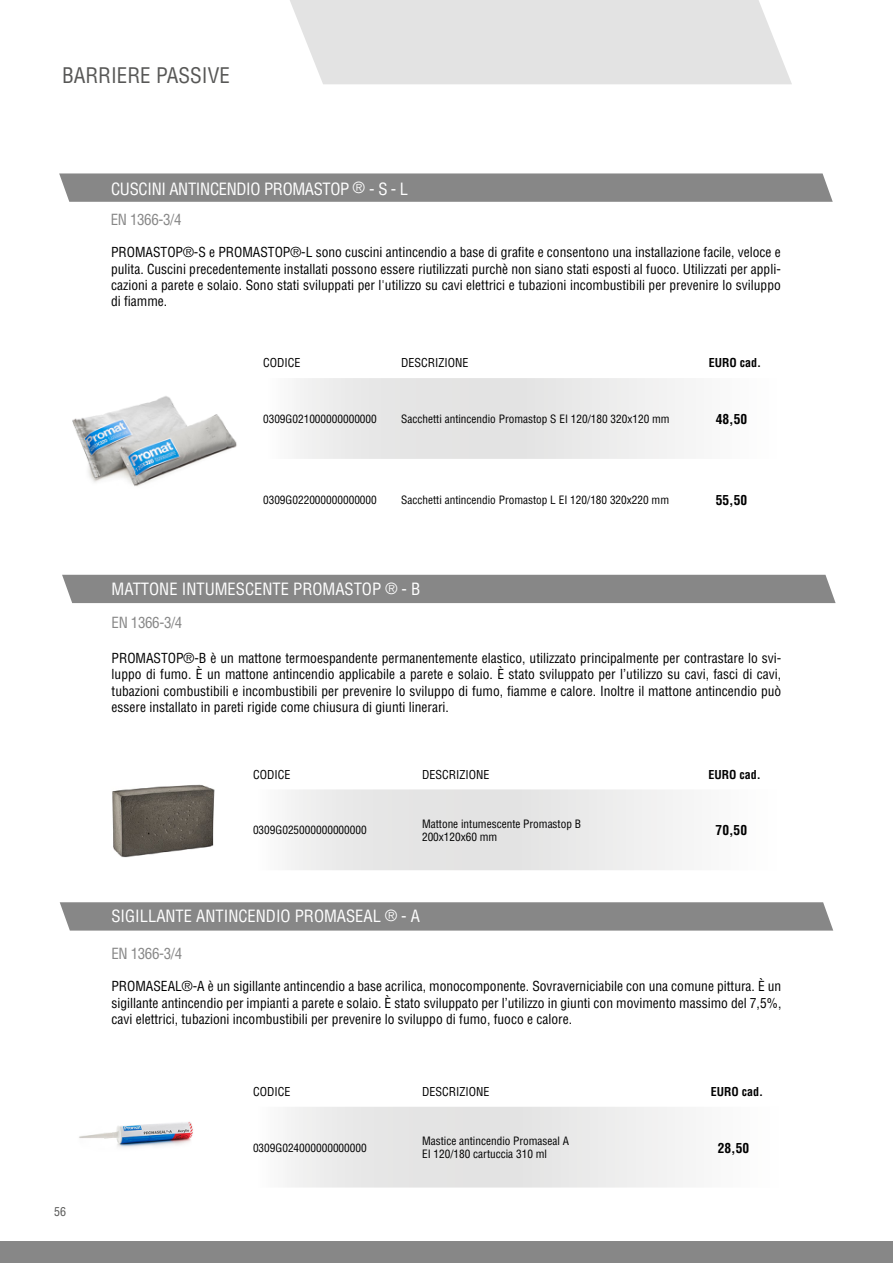
<style>
.page{position:relative;width:893px;height:1263px;background:#fff}
.page>*{position:absolute;margin:0;border:0;box-sizing:border-box;transform-origin:0 0}
.t1{font:condensed 21px "Helvetica";color:#575756}
.t2{font:condensed 16.5px "Helvetica";color:#fff}
.t3{font:condensed 16.5px "Helvetica";letter-spacing:-.02em;color:#fff}
.t4{font:condensed 15px "Helvetica";letter-spacing:-.025em;color:#878787}
.t5{font:condensed 13.5px/16.2px "Helvetica";color:#000;text-align:justify}
.t6{font:700 condensed 13.5px "Helvetica";color:#000}
.t7{font:condensed 12px "Helvetica";color:#000}
.t8{font:700 condensed 12px "Helvetica";color:#000}
.t9{font:condensed 12px "Helvetica";color:#575756}
.t10{font:condensed 11.25px/13.5px "Helvetica";color:#000}
.s1{font-size:15px}
</style>
<div class="page">
<div style="left:290px;top:0;width:502px;height:84px;background:#e3e3e3"></div>
<div style="left:62px;top:575px;width:774px;height:28px;background:#878787"></div>
<div style="left:0;top:1242px;width:893px;height:21px;background:#878787"></div>
<div style="left:60px;top:902px;width:773px;height:28px;background:#878787"></div>
<svg style="left:287px;top:789px;width:395px;height:81px"></svg>
<img style="left:112px;top:784px;width:103px;height:74px">
<svg style="left:287px;top:1107px;width:396px;height:80px"></svg>
<img style="left:79px;top:1121px;width:114px;height:27px">
<svg style="left:59px;top:173px;width:774px;height:29px;background:#8b8b8b"></svg>
<svg style="left:296px;top:378px;width:388px;height:81px"></svg>
<img style="left:72px;top:396px;width:165px;height:90px">
<h1 class="t1" style="left:62px;top:63px;width:169px">BARRIERE PASSIVE</h1>
<p class="t3" style="left:111px;top:178px;width:299px">CUSCINI ANTINCENDIO PROMASTOP <span class="s1">®</span> - S - L</p>
<p class="t4" style="left:111px;top:210px;width:72px">EN 1366-3/4</p>
<p class="t5" style="left:111px;top:244px;width:671px">PROMASTOP®-S e PROMASTOP®-L sono cuscini antincendio a base di grafite e consentono una installazione facile, veloce e pulita. Cuscini precedentemente installati possono essere riutilizzati purchè non siano stati esposti al fuoco. Utilizzati per appli&shy;cazioni a parete e solaio. Sono stati sviluppati per l'utilizzo su cavi elettrici e tubazioni incombustibili per prevenire lo sviluppo di fiamme.</p>
<p class="t7" style="left:263px;top:355px;width:39px">CODICE</p>
<p class="t7" style="left:401px;top:355px;width:69px">DESCRIZIONE</p>
<p class="t8" style="left:709px;top:355px;width:54px">EURO cad.</p>
<p class="t10" style="left:263px;top:412px;width:115px">0309G021000000000000</p>
<p class="t10" style="left:401px;top:412px;width:270px">Sacchetti antincendio Promastop S EI 120/180 320x120 mm</p>
<p class="t6" style="left:716px;top:410px;width:33px">48,50</p>
<p class="t10" style="left:263px;top:493px;width:115px">0309G022000000000000</p>
<p class="t10" style="left:401px;top:493px;width:269px">Sacchetti antincendio Promastop L EI 120/180 320x220 mm</p>
<p class="t6" style="left:716px;top:491px;width:33px">55,50</p>
<p class="t2" style="left:112px;top:579px;width:310px">MATTONE INTUMESCENTE PROMASTOP <span class="s1">®</span> - B</p>
<p class="t4" style="left:112px;top:613px;width:72px">EN 1366-3/4</p>
<p class="t5" style="left:112px;top:650px;width:671px">PROMASTOP®-B è un mattone termoespandente permanentemente elastico, utilizzato principalmente per contrastare lo svi&shy;luppo di fumo. È un mattone antincendio applicabile a parete e solaio. È stato sviluppato per l’utilizzo su cavi, fasci di cavi, tubazioni combustibili e incombustibili per prevenire lo sviluppo di fumo, fiamme e calore. Inoltre il mattone antincendio può essere installato in pareti rigide come chiusura di giunti linerari.</p>
<p class="t7" style="left:253px;top:767px;width:39px">CODICE</p>
<p class="t7" style="left:422px;top:767px;width:69px">DESCRIZIONE</p>
<p class="t8" style="left:709px;top:767px;width:54px">EURO cad.</p>
<p class="t10" style="left:253px;top:823px;width:115px">0309G025000000000000</p>
<p class="t10" style="left:422px;top:817px;width:161px">Mattone intumescente Promastop B<br>200x120x60 mm</p>
<p class="t6" style="left:716px;top:822px;width:33px">70,50</p>
<p class="t2" style="left:111px;top:906px;width:310px">SIGILLANTE ANTINCENDIO PROMASEAL <span class="s1">®</span> - A</p>
<p class="t4" style="left:111px;top:944px;width:72px">EN 1366-3/4</p>
<p class="t5" style="left:111px;top:978px;width:671px">PROMASEAL®-A è un sigillante antincendio a base acrilica, monocomponente. Sovraverniciabile con una comune pittura. È un sigillante antincendio per impianti a parete e solaio. È stato sviluppato per l’utilizzo in giunti con movimento massimo del 7,5%, cavi elettrici, tubazioni incombustibili per prevenire lo sviluppo di fumo, fuoco e calore.</p>
<p class="t7" style="left:253px;top:1084px;width:39px">CODICE</p>
<p class="t7" style="left:422px;top:1084px;width:69px">DESCRIZIONE</p>
<p class="t8" style="left:711px;top:1084px;width:54px">EURO cad.</p>
<p class="t9" style="left:54px;top:1204px;width:13px">56</p>
<p class="t10" style="left:253px;top:1141px;width:115px">0309G024000000000000</p>
<p class="t10" style="left:422px;top:1134px;width:149px">Mastice antincendio Promaseal A<br>EI 120/180 cartuccia 310 ml</p>
<p class="t6" style="left:718px;top:1139px;width:33px">28,50</p>
</div>
